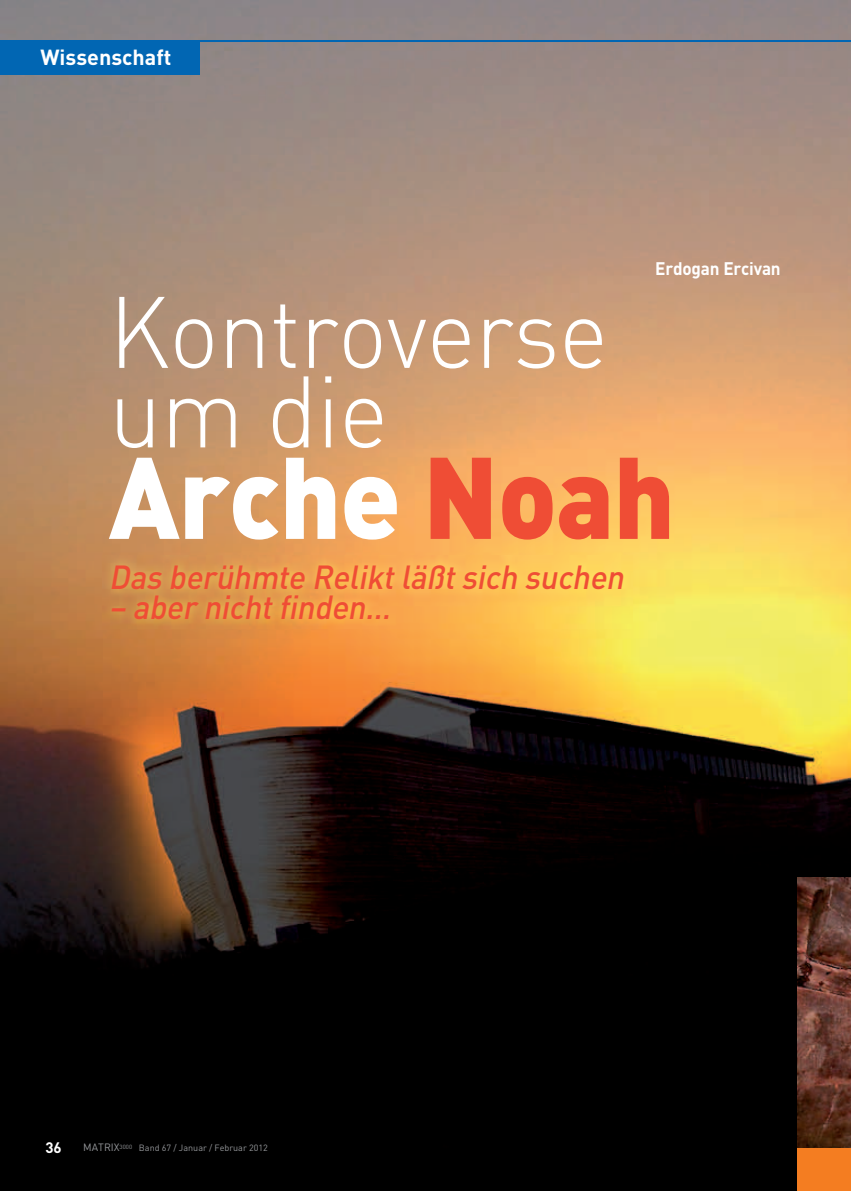
<style>
.page{position:relative;width:851px;height:1191px;background:#fff}
.page>*{position:absolute;margin:0;border:0;box-sizing:border-box;transform-origin:0 0}
.t1{font:900 114px "DIN";letter-spacing:-.01em;color:#fff;scale:.95 1}
.t2{font:300 99.75px/79.5px "DIN";letter-spacing:-.01em;color:#fff;scale:.95 1}
.t3{font:italic 500 33px "DIN";color:#ef4d35;scale:.95 1}
.t4{font:700 21.6px "DIN";color:#fff}
.t5{font:700 18px "DIN";letter-spacing:-.01em;color:#fff;scale:.95 1}
.t6{font:700 15px "DIN";color:#fff}
.t7{font:9px "DIN";color:#939598}
.s1{color:#ef4d35}
.s2{font-size:10.5px}
</style>
<div class="page">
<img style="left:0;top:0;width:850px;height:1191px">
<img style="left:102px;top:555px;width:530px;height:73px">
<div style="left:797px;top:1146px;width:53px;height:45px;background:#f47d21"></div>
<img style="left:797px;top:878px;width:53px;height:269px">
<div style="left:0;top:40px;width:200px;height:34px;background:#0166b3"></div>
<hr style="left:0;top:40px;width:850px;height:2px;background:#0166b3">
<p class="t4" style="left:40px;top:43px;width:132px">Wissenschaft</p>
<p class="t5" style="left:655px;top:257px;width:133px">Erdogan Ercivan</p>
<h2 class="t2" style="left:109px;top:291px;width:527px">Kontroverse um die</h2>
<h1 class="t1" style="left:109px;top:421px;width:597px">Arche <span class="s1">Noah</span></h1>
<p class="t3" style="left:109px;top:556px;width:551px">Das berühmte Reliktläßtsich suchen</p>
<p class="t3" style="left:109px;top:586px;width:305px">– abernichtfinden…</p>
<p class="t6" style="left:45px;top:1137px;width:18px">36</p>
<p class="t7" style="left:83px;top:1142px;width:186px"><span class="s2">MATRIX</span><sup>3000</sup> Band 67 / Januar / Februar 2012</p>
</div>
